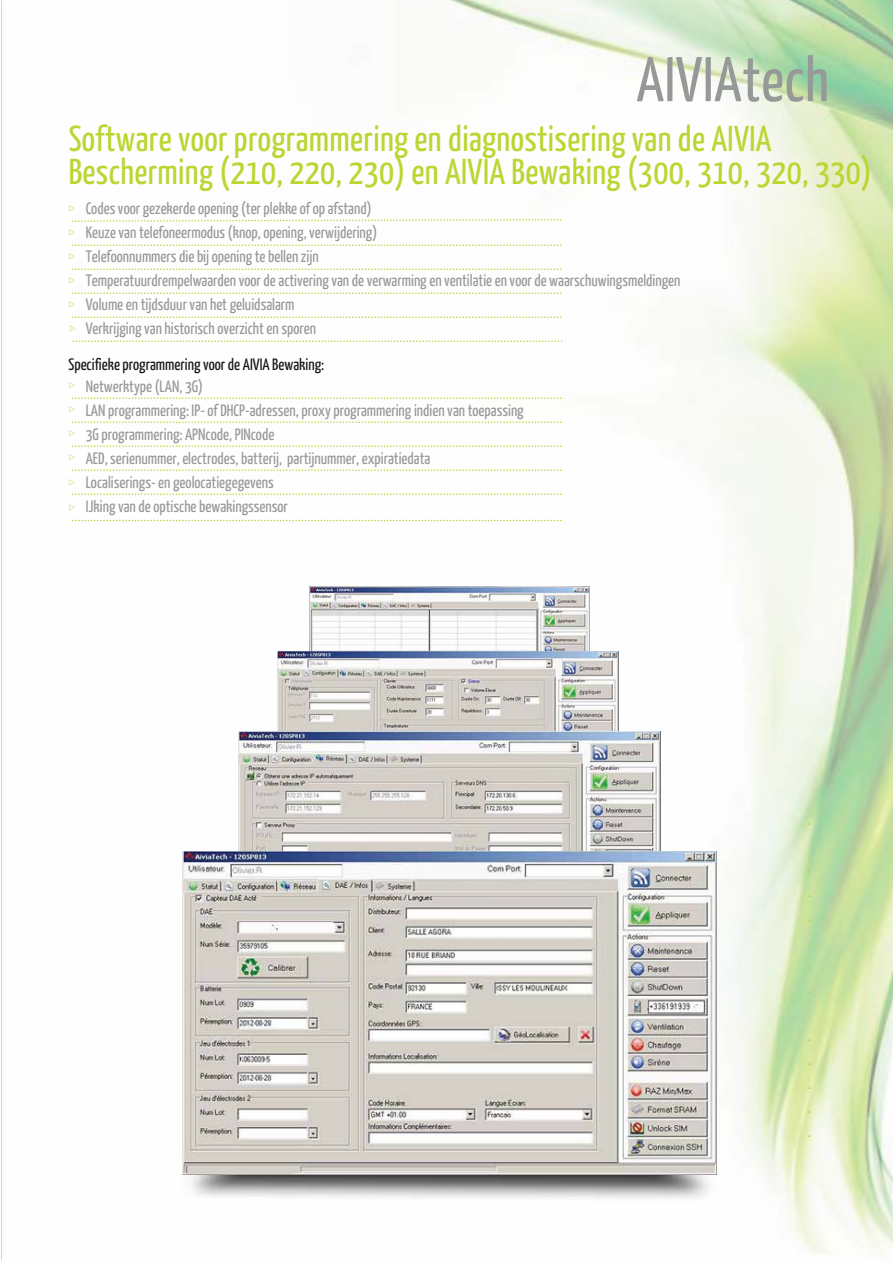
<style>
.page{position:relative;width:893px;height:1263px;background:#fff}
.page>*{position:absolute;margin:0;border:0;box-sizing:border-box;transform-origin:0 0}
.t1{font:63px "Yanone Kaffeesatz";letter-spacing:.01em;color:#979999}
.t2{font:36px/33px "Yanone Kaffeesatz";letter-spacing:.01em;color:#bbd531}
.t3{font:16.5px/24px "Yanone Kaffeesatz";color:#979999}
.t4{font:16.5px "Yanone Kaffeesatz";color:#171717}
</style>
<div class="page">
<img style="left:1px;top:0;width:892px;height:1261px">
<img style="left:2px;top:0;width:1px;height:1261px">
<svg style="left:71px;top:218px;width:493px;height:5px"></svg>
<svg style="left:72px;top:244px;width:491px;height:2px"></svg>
<svg style="left:72px;top:268px;width:491px;height:2px"></svg>
<svg style="left:72px;top:292px;width:491px;height:2px"></svg>
<svg style="left:72px;top:316px;width:491px;height:2px"></svg>
<svg style="left:72px;top:397px;width:491px;height:2px"></svg>
<svg style="left:72px;top:421px;width:491px;height:2px"></svg>
<svg style="left:72px;top:445px;width:491px;height:2px"></svg>
<svg style="left:72px;top:469px;width:491px;height:2px"></svg>
<svg style="left:72px;top:493px;width:491px;height:2px"></svg>
<svg style="left:72px;top:520px;width:491px;height:1px"></svg>
<img style="left:309px;top:587px;width:281px;height:65px">
<img style="left:278px;top:652px;width:341px;height:79px">
<img style="left:238px;top:731px;width:422px;height:120px">
<img style="left:182px;top:851px;width:535px;height:360px">
<svg style="left:73px;top:340px;width:491px;height:2px"></svg>
<img style="left:811px;top:573px;width:82px;height:688px">
<svg style="left:69px;top:205px;width:6px;height:6px"></svg>
<svg style="left:69px;top:229px;width:6px;height:6px"></svg>
<svg style="left:69px;top:253px;width:6px;height:6px"></svg>
<svg style="left:69px;top:277px;width:6px;height:6px"></svg>
<svg style="left:69px;top:301px;width:6px;height:6px"></svg>
<svg style="left:69px;top:382px;width:6px;height:6px"></svg>
<svg style="left:69px;top:406px;width:6px;height:6px"></svg>
<svg style="left:69px;top:430px;width:6px;height:6px"></svg>
<svg style="left:69px;top:454px;width:6px;height:6px"></svg>
<svg style="left:69px;top:504px;width:6px;height:6px"></svg>
<svg style="left:69px;top:479px;width:6px;height:6px"></svg>
<svg style="left:70px;top:325px;width:6px;height:6px"></svg>
<h1 class="t1" style="left:636px;top:41px;width:194px">AIVIAtech</h1>
<h2 class="t2" style="left:69px;top:121px;width:805px">Software voor programmering en diagnostisering van de AIVIA<br>Bescherming (210, 220, 230) en AIVIA Bewaking (300, 310, 320, 330)</h2>
<p class="t3" style="left:86px;top:196px;width:596px">Codes voor gezekerde opening (ter plekke of op afstand)<br>Keuze van telefoneermodus (knop, opening, verwijdering)<br>Telefoonnummers die bij opening te bellen zijn<br>Temperatuurdrempelwaarden voor de activering van de verwarming en ventilatie en voor de waarschuwingsmeldingen Volume en tijdsduur van het geluidsalarm<br>Verkrijging van historisch overzicht en sporen</p>
<p class="t4" style="left:68px;top:354px;width:257px">Specifieke programmering voor de AIVIA Bewaking:</p>
<p class="t3" style="left:86px;top:373px;width:440px">Netwerktype (LAN, 3G)<br>LAN programmering: IP- of DHCP-adressen, proxy programmering indien van toepassing 3G programmering: APNcode, PINcode<br>AED, serienummer, electrodes, batterij, partijnummer, expiratiedata<br>Localiserings- en geolocatiegegevens<br>IJking van de optische bewakingssensor</p>
</div>
